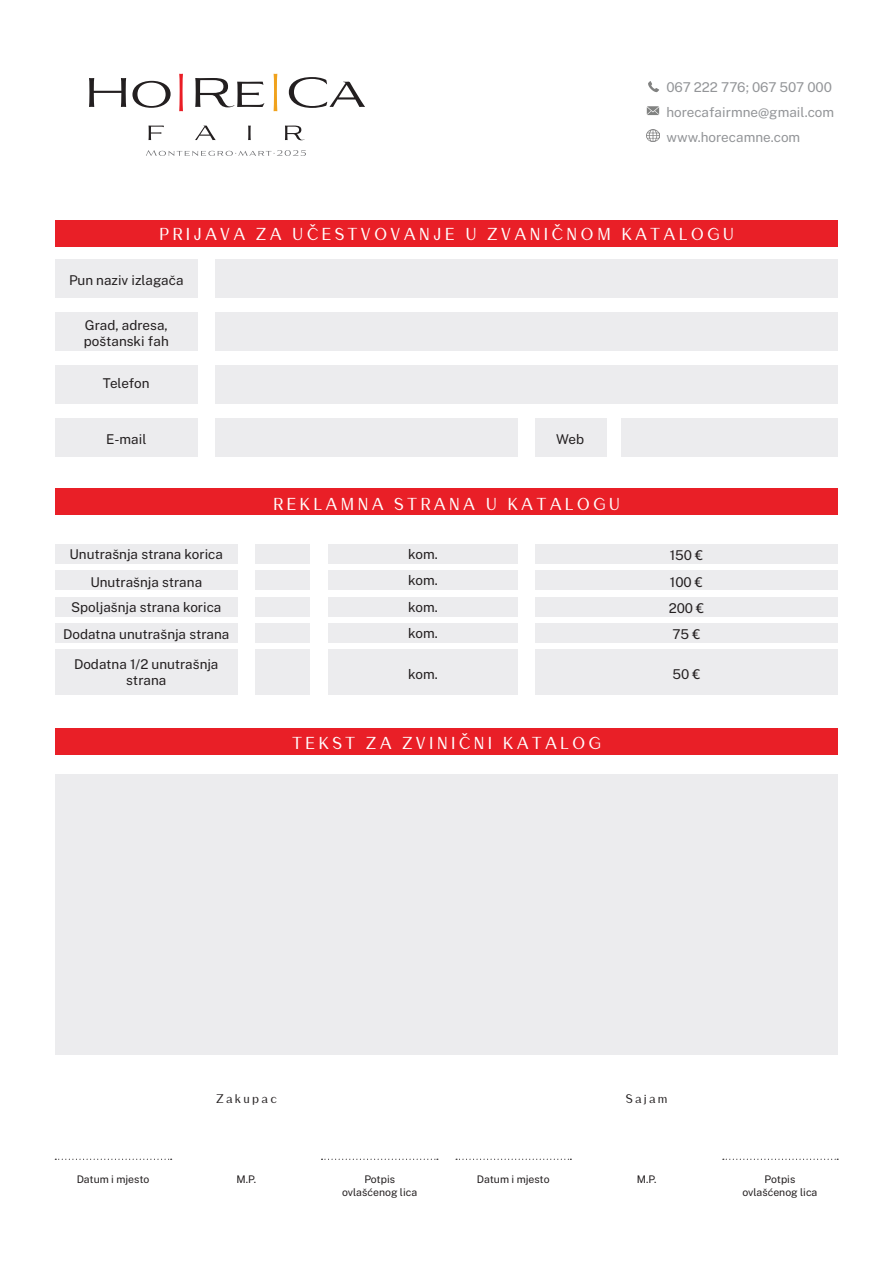
<style>
.page{position:relative;width:893px;height:1263px;background:#fff}
.page>*{position:absolute;margin:0;border:0;box-sizing:border-box;transform-origin:0 0}
.t1{font:16.5px "Rockley";letter-spacing:.2em;color:#fff}
.t2{font:13.5px/26.2px "Public Sans";color:#231f20;text-align:justify}
.t3{font:13.5px/24.8px "Public Sans";color:#939598}
.t4{font:12px "Rockley";letter-spacing:.2em;color:#231f20}
.t5{font:10.5px/12.6px "Public Sans";color:#231f20;text-align:center}
</style>
<div class="page">
<svg style="left:146px;top:150px;width:160px;height:6px"></svg>
<svg style="left:149px;top:126px;width:15px;height:14px"></svg>
<svg style="left:195px;top:126px;width:21px;height:14px"></svg>
<svg style="left:248px;top:126px;width:3px;height:14px"></svg>
<svg style="left:285px;top:126px;width:20px;height:14px"></svg>
<svg style="left:89px;top:78px;width:37px;height:29px"></svg>
<svg style="left:132px;top:81px;width:39px;height:27px"></svg>
<svg style="left:195px;top:78px;width:69px;height:29px"></svg>
<svg style="left:289px;top:77px;width:76px;height:31px"></svg>
<svg style="left:179px;top:74px;width:4px;height:37px"></svg>
<svg style="left:274px;top:74px;width:3px;height:37px"></svg>
<svg style="left:648px;top:81px;width:11px;height:11px"></svg>
<svg style="left:647px;top:106px;width:12px;height:9px"></svg>
<svg style="left:647px;top:129px;width:12px;height:13px"></svg>
<div style="left:55px;top:220px;width:783px;height:27px;background:#e91f27"></div>
<div style="left:215px;top:260px;width:623px;height:38px;background:#ececee"></div>
<div style="left:215px;top:365px;width:623px;height:38px;background:#ececee"></div>
<div style="left:215px;top:418px;width:302px;height:38px;background:#ececee"></div>
<div style="left:621px;top:418px;width:217px;height:38px;background:#ececee"></div>
<div style="left:215px;top:312px;width:623px;height:39px;background:#ececee"></div>
<div style="left:55px;top:260px;width:142px;height:38px;background:#ececee"></div>
<div style="left:55px;top:365px;width:142px;height:38px;background:#ececee"></div>
<div style="left:55px;top:418px;width:142px;height:38px;background:#ececee"></div>
<div style="left:535px;top:418px;width:72px;height:38px;background:#ececee"></div>
<div style="left:55px;top:312px;width:142px;height:39px;background:#ececee"></div>
<div style="left:55px;top:489px;width:783px;height:26px;background:#e91f27"></div>
<div style="left:55px;top:728px;width:783px;height:26px;background:#e91f27"></div>
<div style="left:328px;top:544px;width:189px;height:20px;background:#ececee"></div>
<div style="left:255px;top:544px;width:55px;height:20px;background:#ececee"></div>
<div style="left:328px;top:570px;width:189px;height:20px;background:#ececee"></div>
<div style="left:255px;top:570px;width:55px;height:20px;background:#ececee"></div>
<div style="left:328px;top:597px;width:189px;height:19px;background:#ececee"></div>
<div style="left:328px;top:623px;width:189px;height:20px;background:#ececee"></div>
<div style="left:328px;top:649px;width:189px;height:46px;background:#ececee"></div>
<div style="left:255px;top:597px;width:55px;height:19px;background:#ececee"></div>
<div style="left:255px;top:623px;width:55px;height:20px;background:#ececee"></div>
<div style="left:255px;top:649px;width:55px;height:46px;background:#ececee"></div>
<div style="left:55px;top:544px;width:182px;height:20px;background:#ececee"></div>
<div style="left:55px;top:774px;width:783px;height:280px;background:#ececee"></div>
<div style="left:55px;top:570px;width:182px;height:20px;background:#ececee"></div>
<div style="left:55px;top:597px;width:182px;height:19px;background:#ececee"></div>
<div style="left:55px;top:623px;width:182px;height:20px;background:#ececee"></div>
<div style="left:55px;top:649px;width:182px;height:46px;background:#ececee"></div>
<div style="left:535px;top:544px;width:303px;height:20px;background:#ececee"></div>
<div style="left:535px;top:570px;width:303px;height:20px;background:#ececee"></div>
<div style="left:535px;top:597px;width:303px;height:19px;background:#ececee"></div>
<div style="left:535px;top:623px;width:303px;height:20px;background:#ececee"></div>
<div style="left:535px;top:649px;width:303px;height:46px;background:#ececee"></div>
<svg style="left:55px;top:1159px;width:117px;height:1px"></svg>
<svg style="left:322px;top:1159px;width:116px;height:1px"></svg>
<svg style="left:456px;top:1159px;width:115px;height:1px"></svg>
<svg style="left:723px;top:1159px;width:115px;height:1px"></svg>
<p class="t3" style="left:666px;top:74px;width:169px">067 222 776; 067 507 000 horecafairmne@gmail.com www.horecamne.com</p>
<p class="t1" style="left:159px;top:224px;width:576px">PRIJAVA ZA UČESTVOVANJE U ZVANIČNOM KATALOGU</p>
<p class="t2" style="left:69px;top:266px;width:116px">Pun naziv izlagača</p>
<p class="t2" style="left:84px;top:316px;width:86px;line-height:16.2px">Grad, adresa, poštanski fah</p>
<p class="t2" style="left:103px;top:369px;width:48px">Telefon</p>
<p class="t2" style="left:106px;top:425px;width:42px">E-mail</p>
<p class="t2" style="left:556px;top:425px;width:29px">Web</p>
<p class="t2" style="left:70px;top:540px;width:155px">Unutrašnja strana korica</p>
<p class="t2" style="left:71px;top:568px;width:152px;line-height:25.2px;text-align:center">Unutrašnja strana<br>Spoljašnja strana korica</p>
<p class="t2" style="left:63px;top:620px;width:168px">Dodatna unutrašnja strana</p>
<p class="t2" style="left:74px;top:655px;width:146px;line-height:16.2px;text-align:center">Dodatna 1/2 unutrašnja strana</p>
<p class="t1" style="left:273px;top:494px;width:348px">REKLAMNA STRANA U KATALOGU</p>
<p class="t2" style="left:408px;top:540px;width:31px">kom. kom. kom. kom.</p>
<p class="t2" style="left:408px;top:660px;width:31px">kom.</p>
<p class="t1" style="left:292px;top:733px;width:310px">TEKST ZA ZVINIČNI KATALOG</p>
<p class="t2" style="left:669px;top:541px;width:37px">150 € 100 € 200 € 75 €</p>
<p class="t2" style="left:672px;top:660px;width:30px">50 €</p>
<p class="t4" style="left:216px;top:1091px;width:62px">Zakupac</p>
<p class="t4" style="left:626px;top:1091px;width:43px">Sajam</p>
<p class="t5" style="left:77px;top:1172px;width:74px">Datum i mjesto</p>
<p class="t5" style="left:237px;top:1172px;width:21px">M.P.</p>
<p class="t5" style="left:364px;top:1172px;width:32px">Potpis</p>
<p class="t5" style="left:477px;top:1172px;width:74px">Datum i mjesto</p>
<p class="t5" style="left:637px;top:1172px;width:21px">M.P.</p>
<p class="t5" style="left:342px;top:1185px;width:77px">ovlašćenog lica</p>
<p class="t5" style="left:742px;top:1172px;width:77px">Potpis ovlašćenog lica</p>
</div>
